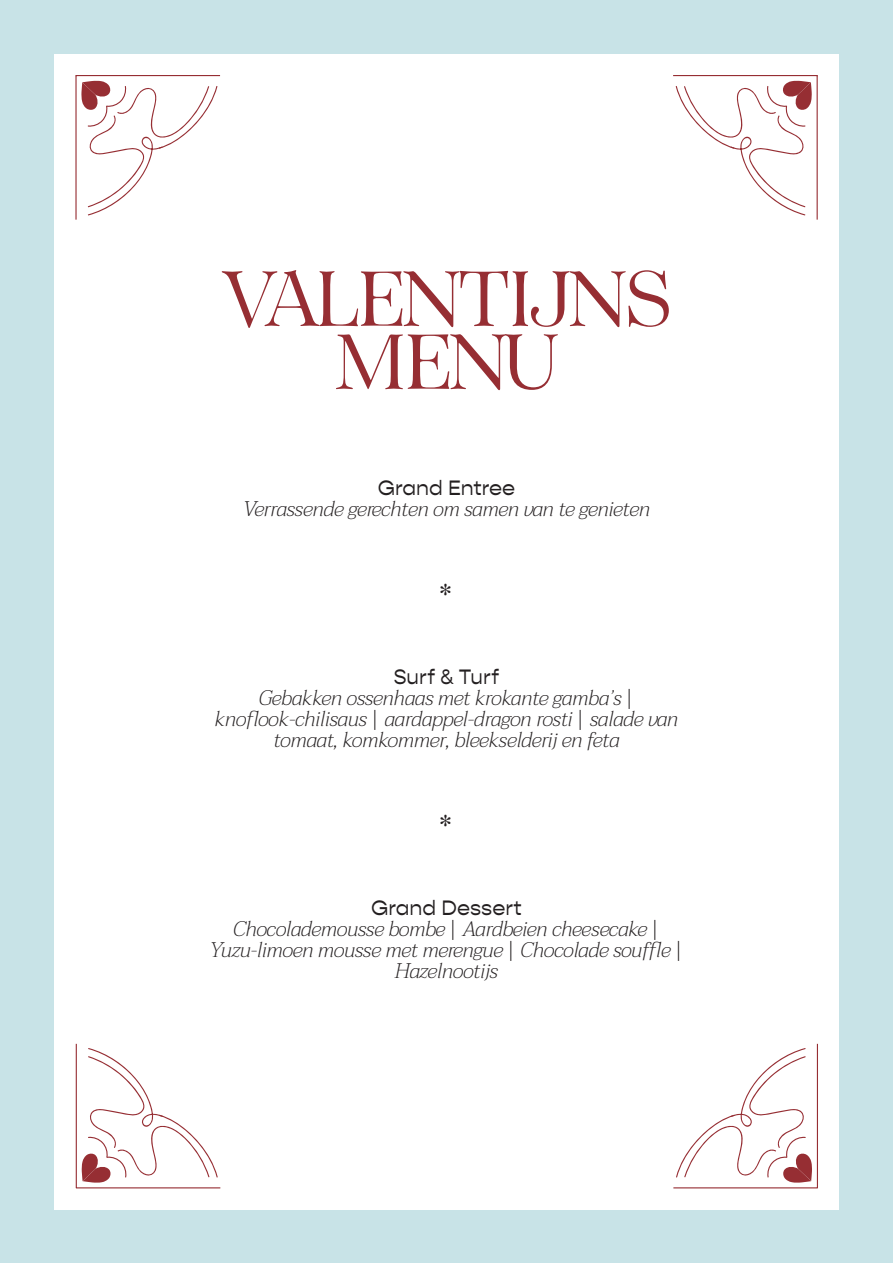
<style>
.page{position:relative;width:893px;height:1263px;background:#c8e3e7}
.page>*{position:absolute;margin:0;border:0;box-sizing:border-box;transform-origin:0 0}
.t1{font:85.5px "Tenez";letter-spacing:-.05em;color:#962e33}
.t2{font:italic 200 30px "Taviraj";color:#231f20}
.t3{font:italic 200 21px/21px "Taviraj";letter-spacing:-.02em;color:#231f20;text-align:center}
.t4{font:21px "Gopher";color:#231f20}
</style>
<div class="page">
<div style="left:54px;top:54px;width:785px;height:1156px;background:#fff"></div>
<hr style="left:76px;top:75px;width:144px;height:1px;background:#962e33">
<hr style="left:75px;top:76px;width:2px;height:144px;background:#962e33">
<svg style="left:81px;top:81px;width:137px;height:135px"></svg>
<hr style="left:673px;top:75px;width:144px;height:1px;background:#962e33">
<hr style="left:817px;top:76px;width:1px;height:144px;background:#962e33">
<svg style="left:676px;top:81px;width:136px;height:135px"></svg>
<hr style="left:76px;top:1187px;width:144px;height:1px;background:#962e33">
<hr style="left:76px;top:1044px;width:1px;height:144px;background:#962e33">
<svg style="left:82px;top:1048px;width:136px;height:135px"></svg>
<hr style="left:673px;top:1187px;width:145px;height:1px;background:#962e33">
<hr style="left:817px;top:1044px;width:1px;height:144px;background:#962e33">
<svg style="left:676px;top:1048px;width:136px;height:135px"></svg>
<p class="t1" style="left:220px;top:243px;width:453px">VALENTIJNS</p>
<p class="t1" style="left:334px;top:306px;width:227px">MENU</p>
<p class="t4" style="left:378px;top:476px;width:139px">Grand Entree</p>
<p class="t3" style="left:243px;top:499px;width:409px">Verrassende gerechten om samen van te genieten</p>
<p class="t2" style="left:439px;top:572px;width:26px">*</p>
<p class="t4" style="left:394px;top:665px;width:107px">Surf &amp; Turf</p>
<p class="t3" style="left:259px;top:688px;width:377px">Gebakken ossenhaas met krokante gamba’s |</p>
<p class="t3" style="left:215px;top:709px;width:465px">knoflook-chilisaus | aardappel-dragon rosti | salade van tomaat, komkommer, bleekselderij en feta</p>
<p class="t2" style="left:439px;top:803px;width:26px">*</p>
<p class="t4" style="left:371px;top:896px;width:152px">Grand Dessert</p>
<p class="t3" style="left:233px;top:919px;width:429px">Chocolademousse bombe | Aardbeien cheesecake |</p>
<p class="t3" style="left:209px;top:940px;width:476px">Yuzu-limoen mousse met merengue | Chocolade souffle |<br>Hazelnootijs</p>
</div>
